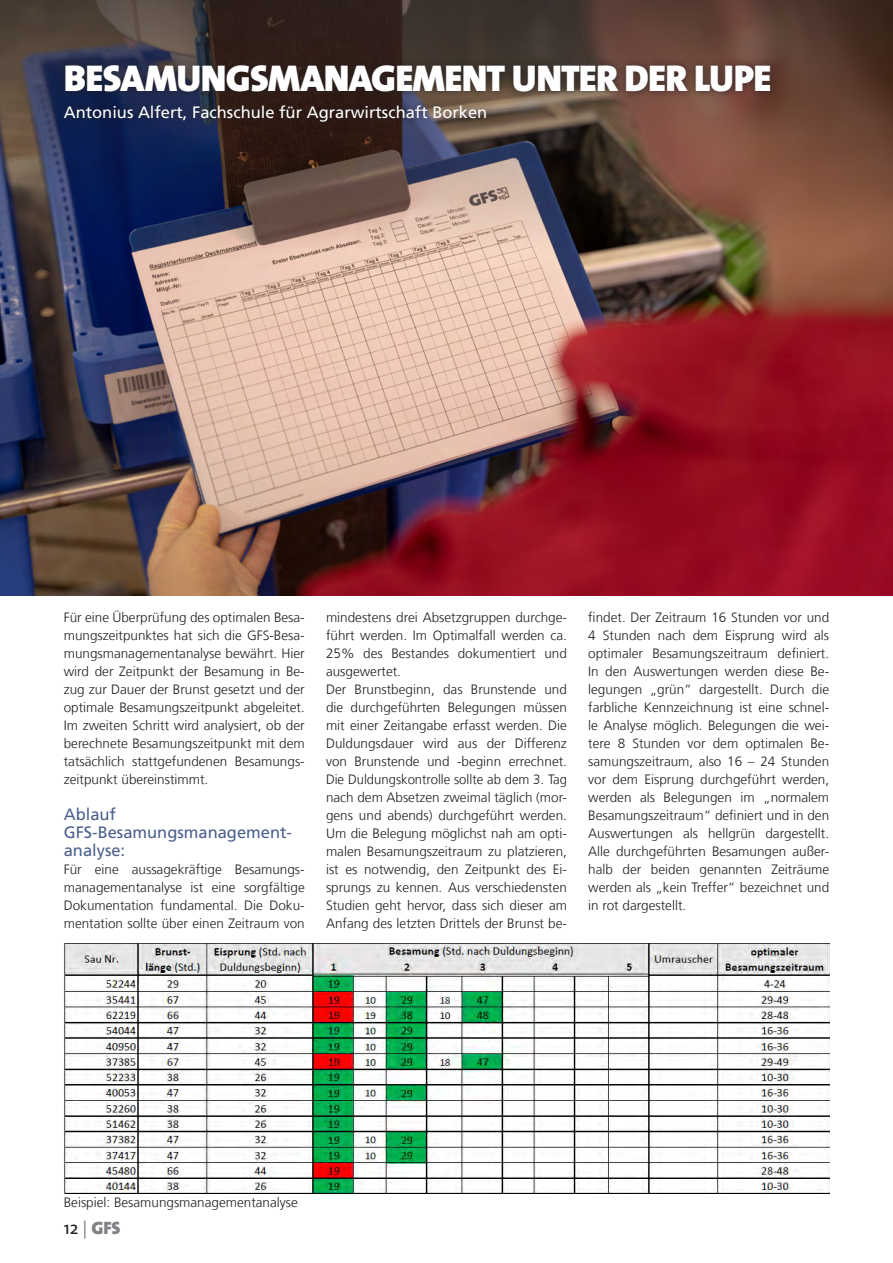
<style>
.page{position:relative;width:893px;height:1263px;background:#fff}
.page>*{position:absolute;margin:0;border:0;box-sizing:border-box;transform-origin:0 0}
.t1{font:37.5px "The Sans Black Caps";letter-spacing:-.02em;color:#fff}
.t2{font:900 18px "The Sans";color:#808285}
.t3{font:16.5px "Frutiger LT Com";color:#fff}
.t4{font:16.5px/18px "Frutiger LT Com";color:#4c608d}
.t5{font:300 13.5px/18px "Frutiger LT Com";color:#231f20;text-align:justify}
.s1{font-weight:400;color:#231f20}
.s2{font-weight:400}
</style>
<div class="page">
<img style="left:0;top:359px;width:893px;height:236px">
<img style="left:0;top:0;width:893px;height:359px">
<hr style="left:892px;top:892px;width:1px;height:324px;background:#e6e7e9">
<img style="left:64px;top:943px;width:766px;height:251px">
<div style="left:57px;top:57px;width:721px;height:42px;background:#231f20;opacity:.75"></div>
<div style="left:57px;top:97px;width:437px;height:32px;background:#231f20;opacity:.75"></div>
<h1 class="t1" style="left:64px;top:46px;width:709px">BESAMUNGSMANAGEMENT UNTER DER LUPE</h1>
<p class="t3" style="left:64px;top:102px;width:425px">Antonius Alfert, Fachschule für Agrarwirtschaft Borken</p>
<p class="t5" style="left:64px;top:608px;width:242px">Für eine Überprüfung des optimalen Besa&shy;mungszeitpunktes hat sich die GFS-Besa&shy;mungsmanagementanalyse bewährt. Hier wird der Zeitpunkt der Besamung in Be&shy;zug zur Dauer der Brunst gesetzt und der optimale Besamungszeitpunkt abgeleitet.<br>Im zweiten Schritt wird analysiert, ob der berechnete Besamungszeitpunkt mit dem tatsächlich stattgefundenen Besamungs&shy;zeitpunkt übereinstimmt.</p>
<p class="t4" style="left:64px;top:805px;width:230px">Ablauf<br>GFS-Besamungsmanagement&shy;analyse:</p>
<p class="t5" style="left:64px;top:860px;width:242px">Für eine aussagekräftige Besamungs&shy;managementanalyse ist eine sorgfältige Dokumentation fundamental. Die Doku&shy;mentation sollte über einen Zeitraum von</p>
<p class="t5" style="left:326px;top:608px;width:242px;text-align:left">mindestens drei Absetzgruppen durchge&shy;führt werden. Im Optimalfall werden ca.<br>25% des Bestandes dokumentiert und ausgewertet.<br>Der Brunstbeginn, das Brunstende und die durchgeführten Belegungen müssen mit einer Zeitangabe erfasst werden. Die Duldungsdauer wird aus der Differenz von Brunstende und -beginn errechnet.<br>Die Duldungskontrolle sollte ab dem 3. Tag nach dem Absetzen zweimal täglich (mor&shy;gens und abends) durchgeführt werden.<br>Um die Belegung möglichst nah am opti&shy;malen Besamungszeitraum zu platzieren, ist es notwendig, den Zeitpunkt des Ei&shy;sprungs zu kennen. Aus verschiedensten Studien geht hervor, dass sich dieser am Anfang des letzten Drittels der Brunst be-</p>
<p class="t5" style="left:588px;top:608px;width:242px">findet. Der Zeitraum 16 Stunden vor und 4 Stunden nach dem Eisprung wird als optimaler Besamungszeitraum definiert.<br>In den Auswertungen werden diese Be&shy;legungen „grün“ dargestellt. Durch die farbliche Kennzeichnung ist eine schnel&shy;le Analyse möglich. Belegungen die wei&shy;tere 8 Stunden vor dem optimalen Be&shy;samungszeitraum, also 16 – 24 Stunden vor dem Eisprung durchgeführt werden, werden als Belegungen im „normalem Besamungszeitraum“ definiert und in den Auswertungen als hellgrün dargestellt.<br>Alle durchgeführten Besamungen außer&shy;halb der beiden genannten Zeiträume werden als „kein Treffer“ bezeichnet und in rot dargestellt.</p>
<p class="t5" style="left:64px;top:1193px;width:236px">Beispiel: Besamungsmanagementanalyse</p>
<h2 class="t2" style="left:64px;top:1212px;width:58px"><span class="s1">12</span> <span class="s2">|</span> GFS</h2>
</div>
